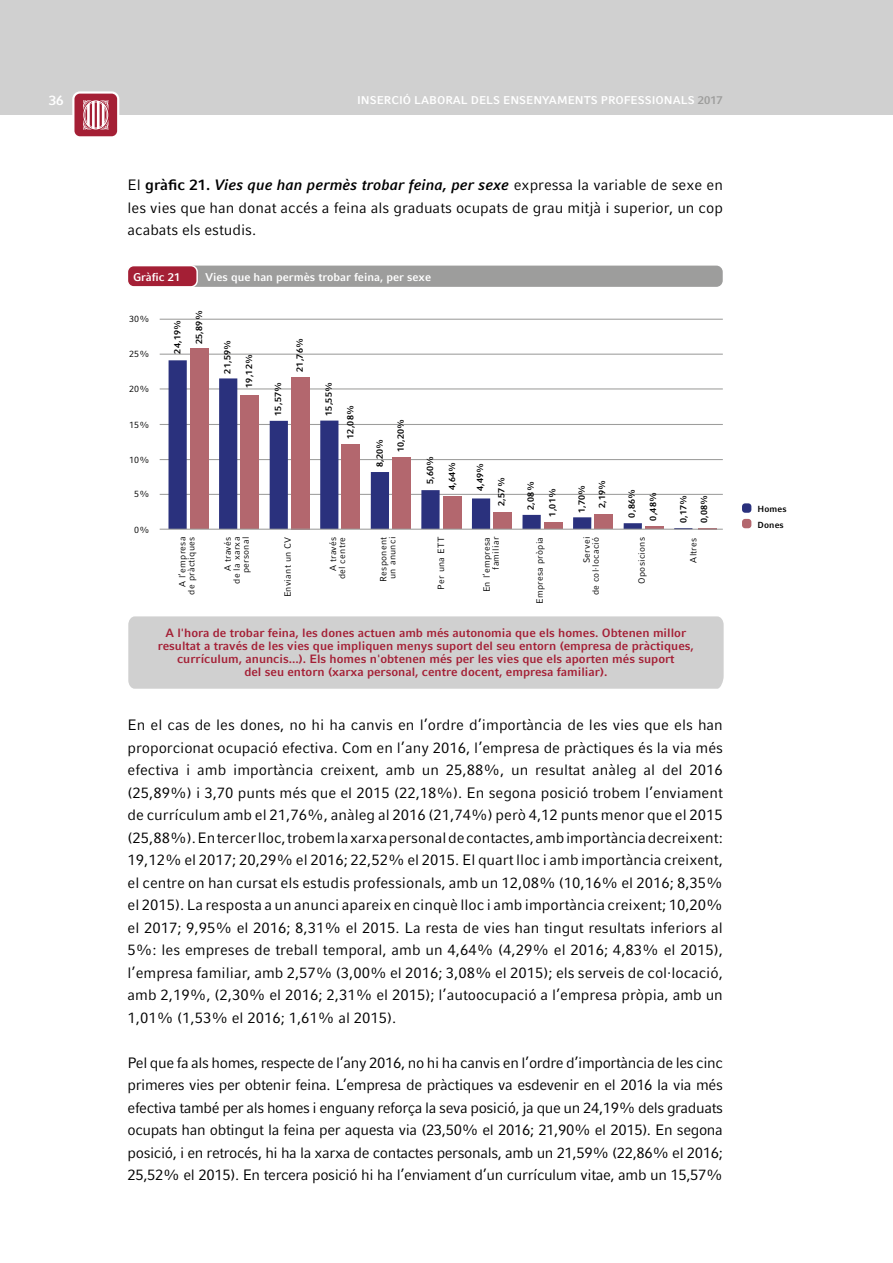
<style>
.page{position:relative;width:893px;height:1263px;background:#fff}
.page>*{position:absolute;margin:0;border:0;box-sizing:border-box;transform-origin:0 0}
.t1{font:15px/22.5px "Compatil Fact LT";color:#000;text-align:justify}
.t2{font:700 13.5px "Compatil Fact LT";color:#fff}
.t3{font:700 12px/12.8px "Compatil Fact LT";color:#a41f35;text-align:center}
.t4{font:700 11.25px "Compatil Fact LT";color:#fff}
.t5{font:9px/9px "Compatil Fact LT";letter-spacing:.03em;color:#000;text-align:right}
.t6{font:700 9px "Compatil Fact LT";letter-spacing:.03em;color:#000}
.t7{font:700 8.85px "Compatil Fact LT";letter-spacing:.01em;color:#000}
.s1{color:#9d9d9c}
.s2{font-weight:700}
.s3{font-weight:700;font-style:italic}
</style>
<div class="page">
<div style="left:0;top:0;width:893px;height:115px;background:#d0d0d0"></div>
<div style="left:73px;top:93px;width:45px;height:44px;background:#a41f35;border-radius:7px"></div>
<div style="left:72px;top:91px;width:47px;height:47px;border:2px solid #fff;border-radius:7px"></div>
<svg style="left:83px;top:100px;width:26px;height:30px"></svg>
<div style="left:128px;top:616px;width:596px;height:73px;background:#d0d0d0"></div>
<div style="left:128px;top:266px;width:595px;height:21px;background:#9d9d9c;border-radius:6px"></div>
<svg style="left:128px;top:265px;width:70px;height:22px;background:#af3d50"></svg>
<hr style="left:160px;top:459px;width:563px;height:1px;background:#9d9d9c">
<hr style="left:160px;top:494px;width:563px;height:1px;background:#9d9d9c">
<hr style="left:160px;top:424px;width:563px;height:1px;background:#9d9d9c">
<hr style="left:160px;top:388px;width:563px;height:1px;background:#9d9d9c">
<hr style="left:160px;top:319px;width:563px;height:1px;background:#9d9d9c">
<hr style="left:160px;top:354px;width:563px;height:1px;background:#9d9d9c">
<div style="left:742px;top:519px;width:9px;height:9px;background:#b3676e;border-radius:3px"></div>
<div style="left:742px;top:503px;width:9px;height:10px;background:#2a317d;border-radius:3px"></div>
<div style="left:168px;top:360px;width:19px;height:169px;background:#2a317d"></div>
<div style="left:190px;top:349px;width:18px;height:180px;background:#b3676e"></div>
<div style="left:219px;top:378px;width:18px;height:151px;background:#2a317d"></div>
<div style="left:241px;top:396px;width:18px;height:133px;background:#b3676e"></div>
<div style="left:270px;top:421px;width:18px;height:108px;background:#2a317d"></div>
<div style="left:291px;top:377px;width:18px;height:152px;background:#b3676e"></div>
<div style="left:320px;top:421px;width:18px;height:108px;background:#2a317d"></div>
<div style="left:342px;top:445px;width:18px;height:84px;background:#b3676e"></div>
<div style="left:371px;top:472px;width:18px;height:57px;background:#2a317d"></div>
<div style="left:392px;top:457px;width:19px;height:72px;background:#b3676e"></div>
<div style="left:421px;top:490px;width:19px;height:39px;background:#2a317d"></div>
<div style="left:443px;top:496px;width:18px;height:33px;background:#b3676e"></div>
<div style="left:472px;top:498px;width:18px;height:31px;background:#2a317d"></div>
<div style="left:493px;top:512px;width:19px;height:17px;background:#b3676e"></div>
<div style="left:522px;top:515px;width:19px;height:14px;background:#2a317d"></div>
<div style="left:544px;top:523px;width:18px;height:6px;background:#b3676e"></div>
<div style="left:573px;top:517px;width:18px;height:12px;background:#2a317d"></div>
<div style="left:595px;top:514px;width:18px;height:15px;background:#b3676e"></div>
<div style="left:624px;top:523px;width:18px;height:6px;background:#2a317d"></div>
<hr style="left:645px;top:526px;width:18px;height:3px;background:#b3676e">
<svg style="left:674px;top:528px;width:18px;height:1px"></svg>
<svg style="left:698px;top:528px;width:19px;height:1px"></svg>
<hr style="left:160px;top:529px;width:563px;height:1px;background:#9d9d9c">
<p class="t2" style="left:49px;top:92px;width:17px">36</p>
<p class="t4" style="left:357px;top:94px;width:367px">INSERCIÓ LABORAL DELS ENSENYAMENTS PROFESSIONALS <span class="s1">2017</span></p>
<p class="t1" style="left:128px;top:174px;width:597px">El <span class="s2">gràfic 21.</span> <span class="s3">Vies que han permès trobar feina, per sexe</span> expressa la variable de sexe en les vies que han donat accés a feina als graduats ocupats de grau mitjà i superior, un cop acabats els estudis.</p>
<p class="t4" style="left:133px;top:271px;width:49px">Gràfic 21</p>
<p class="t4" style="left:205px;top:271px;width:227px">Vies que han permès trobar feina, per sexe</p>
<p class="t5" style="left:129px;top:315px;width:22px">30%</p>
<p class="t5" style="left:129px;top:350px;width:22px">25%</p>
<p class="t5" style="left:129px;top:384px;width:22px">20%</p>
<p class="t5" style="left:129px;top:420px;width:22px">15%</p>
<p class="t5" style="left:129px;top:455px;width:22px">10%</p>
<p class="t5" style="left:134px;top:490px;width:17px">5%</p>
<p class="t6" style="left:172px;top:354px;width:35px;rotate:-90deg">24,19%</p>
<p class="t6" style="left:194px;top:344px;width:35px;rotate:-90deg">25,89%</p>
<p class="t6" style="left:222px;top:373px;width:35px;rotate:-90deg">21,59%</p>
<p class="t6" style="left:244px;top:388px;width:35px;rotate:-90deg">19,12%</p>
<p class="t6" style="left:273px;top:416px;width:35px;rotate:-90deg">15,57%</p>
<p class="t6" style="left:294px;top:372px;width:35px;rotate:-90deg">21,76%</p>
<p class="t6" style="left:324px;top:416px;width:35px;rotate:-90deg">15,55%</p>
<p class="t6" style="left:345px;top:439px;width:35px;rotate:-90deg">12,08%</p>
<p class="t6" style="left:375px;top:467px;width:30px;rotate:-90deg">8,20%</p>
<p class="t6" style="left:396px;top:452px;width:35px;rotate:-90deg">10,20%</p>
<p class="t6" style="left:425px;top:484px;width:30px;rotate:-90deg">5,60%</p>
<p class="t6" style="left:447px;top:490px;width:30px;rotate:-90deg">4,64%</p>
<p class="t6" style="left:475px;top:491px;width:30px;rotate:-90deg">4,49%</p>
<p class="t5" style="left:134px;top:525px;width:17px">0%</p>
<p class="t6" style="left:496px;top:506px;width:30px;rotate:-90deg">2,57%</p>
<p class="t6" style="left:525px;top:510px;width:30px;rotate:-90deg">2,08%</p>
<p class="t6" style="left:547px;top:517px;width:30px;rotate:-90deg">1,01%</p>
<p class="t6" style="left:576px;top:513px;width:30px;rotate:-90deg">1,70%</p>
<p class="t6" style="left:597px;top:508px;width:30px;rotate:-90deg">2,19%</p>
<p class="t6" style="left:627px;top:517px;width:30px;rotate:-90deg">0,86%</p>
<p class="t6" style="left:648px;top:521px;width:30px;rotate:-90deg">0,48%</p>
<p class="t6" style="left:678px;top:523px;width:30px;rotate:-90deg">0,17%</p>
<p class="t6" style="left:699px;top:523px;width:30px;rotate:-90deg">0,08%</p>
<p class="t5" style="left:178px;top:594px;width:59px;rotate:-90deg">A l’empresa de pràctiques</p>
<p class="t5" style="left:283px;top:597px;width:62px;rotate:-90deg">Enviant un CV</p>
<p class="t5" style="left:379px;top:582px;width:46px;text-align:center;rotate:-90deg">Responent un anunci</p>
<p class="t5" style="left:482px;top:592px;width:57px;rotate:-90deg">En l’empresa familiar</p>
<p class="t5" style="left:535px;top:604px;width:69px;rotate:-90deg">Empresa pròpia</p>
<p class="t5" style="left:582px;top:595px;width:60px;rotate:-90deg">Servei<br>de col·locació</p>
<p class="t5" style="left:637px;top:584px;width:48px;rotate:-90deg">Oposicions</p>
<p class="t5" style="left:689px;top:563px;width:26px;rotate:-90deg">Altres</p>
<p class="t5" style="left:436px;top:589px;width:54px;rotate:-90deg">Per una ETT</p>
<p class="t5" style="left:223px;top:584px;width:48px;rotate:-90deg">A través<br>de la xarxa personal</p>
<p class="t5" style="left:329px;top:579px;width:44px;rotate:-90deg">A través del centre</p>
<p class="t3" style="left:158px;top:627px;width:538px">A l'hora de trobar feina, les dones actuen amb més autonomia que els homes. Obtenen millor resultat a través de les vies que impliquen menys suport del seu entorn (empresa de pràctiques, currículum, anuncis...). Els homes n'obtenen més per les vies que els aporten més suport<br>del seu entorn (xarxa personal, centre docent, empresa familiar).</p>
<p class="t1" style="left:128px;top:714px;width:597px">En el cas de les dones, no hi ha canvis en l’ordre d’importància de les vies que els han proporcionat ocupació efectiva. Com en l’any 2016, l’empresa de pràctiques és la via més efectiva i amb importància creixent, amb un 25,88%, un resultat anàleg al del 2016 (25,89%) i 3,70 punts més que el 2015 (22,18%). En segona posició trobem l’enviament de currículum amb el 21,76%, anàleg al 2016 (21,74%) però 4,12 punts menor que el 2015 (25,88%). En tercer lloc, trobem la xarxa personal de contactes, amb importància decreixent:<br>19,12% el 2017; 20,29% el 2016; 22,52% el 2015. El quart lloc i amb importància creixent, el centre on han cursat els estudis professionals, amb un 12,08% (10,16% el 2016; 8,35% el 2015). La resposta a un anunci apareix en cinquè lloc i amb importància creixent; 10,20% el 2017; 9,95% el 2016; 8,31% el 2015. La resta de vies han tingut resultats inferiors al 5%: les empreses de treball temporal, amb un 4,64% (4,29% el 2016; 4,83% el 2015), l’empresa familiar, amb 2,57% (3,00% el 2016; 3,08% el 2015); els serveis de col·locació, amb 2,19%, (2,30% el 2016; 2,31% el 2015); l’autoocupació a l’empresa pròpia, amb un 1,01% (1,53% el 2016; 1,61% al 2015).</p>
<p class="t1" style="left:128px;top:1051px;width:597px">Pel que fa als homes, respecte de l’any 2016, no hi ha canvis en l’ordre d’importància de les cinc primeres vies per obtenir feina. L’empresa de pràctiques va esdevenir en el 2016 la via més efectiva també per als homes i enguany reforça la seva posició, ja que un 24,19% dels graduats ocupats han obtingut la feina per aquesta via (23,50% el 2016; 21,90% el 2015). En segona posició, i en retrocés, hi ha la xarxa de contactes personals, amb un 21,59% (22,86% el 2016; 25,52% el 2015). En tercera posició hi ha l’enviament d’un currículum vitae, amb un 15,57%</p>
<p class="t7" style="left:758px;top:504px;width:30px">Homes</p>
<p class="t7" style="left:758px;top:519px;width:28px">Dones</p>
</div>
